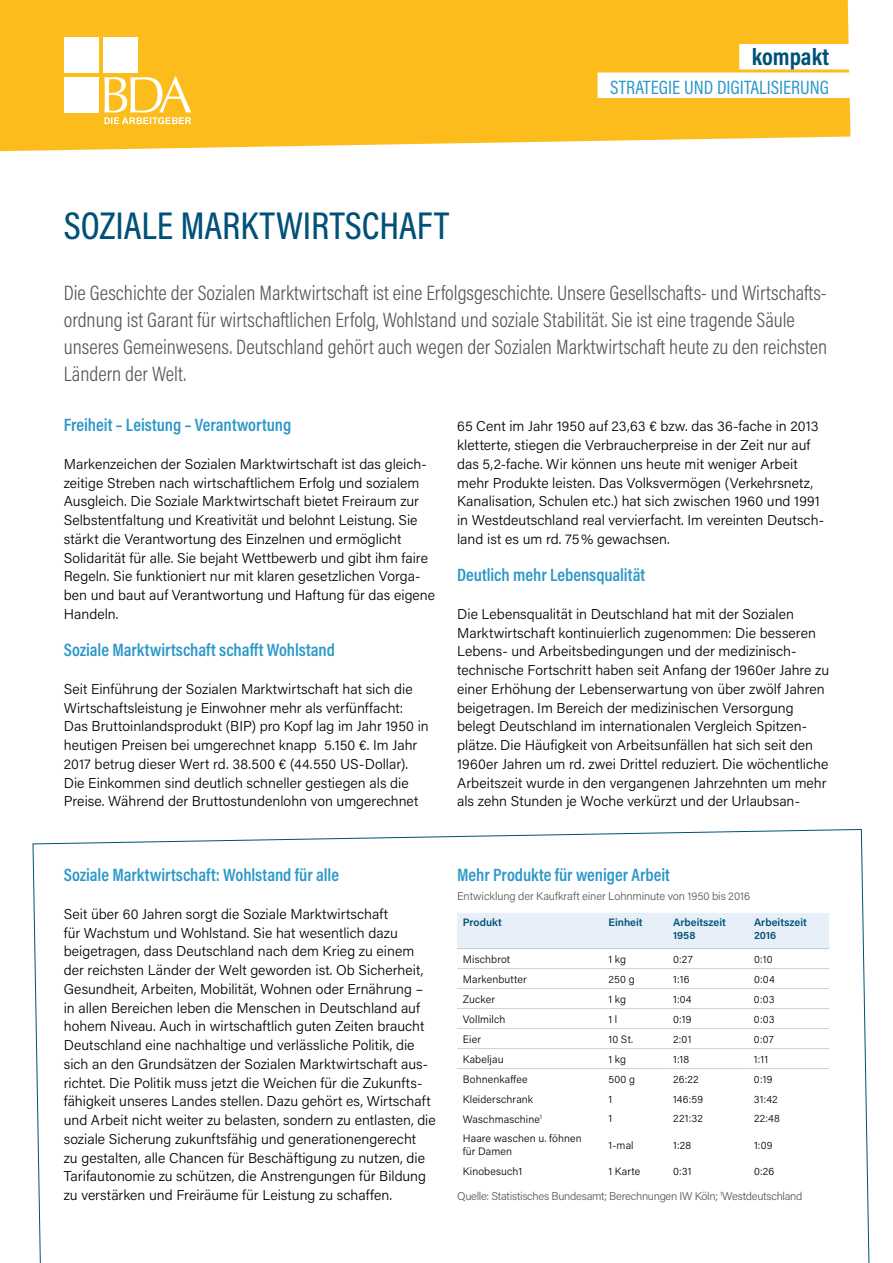
<style>
.page{position:relative;width:893px;height:1263px;background:#fff}
.page>*{position:absolute;margin:0;border:0;box-sizing:border-box;transform-origin:0 0}
.t1{font:500 39px "Acumin Pro Cond";color:#005178}
.t2{font:700 24px "Acumin Pro Cond";color:#005178}
.t3{font:300 21px/27px "Acumin Pro Cond";color:#575756}
.t4{font:19.5px "Acumin Pro Cond";color:#2c98c8}
.t5{font:600 18px "Acumin Pro Cond";letter-spacing:-.005em;color:#2c98c8}
.t6{font:300 14.25px/18.8px "Acumin Pro";color:#000}
.t7{font:300 11.25px "Acumin Pro";letter-spacing:-.015em;color:#575756}
.t8{font:300 10.65px/12.9px "Acumin Pro";letter-spacing:.015em;color:#000}
.t9{font:600 10.65px/12.9px "Acumin Pro";color:#005178}
</style>
<div class="page">
<div style="left:0;top:0;width:850px;height:151px;background:#fcbd1c"></div>
<div style="left:64px;top:38px;width:35px;height:35px;background:#fff"></div>
<div style="left:64px;top:77px;width:35px;height:36px;background:#fff"></div>
<div style="left:103px;top:38px;width:35px;height:35px;background:#fff"></div>
<svg style="left:104px;top:77px;width:87px;height:47px"></svg>
<div style="left:739px;top:44px;width:111px;height:25px;background:#fff"></div>
<div style="left:597px;top:72px;width:253px;height:26px;background:#fff"></div>
<svg style="left:32px;top:829px;width:838px;height:434px"></svg>
<div style="left:457px;top:913px;width:372px;height:35px;background:#e7eff8"></div>
<hr style="left:457px;top:988px;width:146px;height:1px;background:#d0d0d0">
<hr style="left:603px;top:988px;width:64px;height:1px;background:#d0d0d0">
<hr style="left:667px;top:988px;width:81px;height:1px;background:#d0d0d0">
<hr style="left:748px;top:988px;width:81px;height:1px;background:#d0d0d0">
<hr style="left:457px;top:1008px;width:146px;height:1px;background:#d0d0d0">
<hr style="left:603px;top:1008px;width:64px;height:1px;background:#d0d0d0">
<hr style="left:667px;top:1008px;width:81px;height:1px;background:#d0d0d0">
<hr style="left:748px;top:1008px;width:81px;height:1px;background:#d0d0d0">
<hr style="left:457px;top:1028px;width:146px;height:1px;background:#d0d0d0">
<hr style="left:603px;top:1028px;width:64px;height:1px;background:#d0d0d0">
<hr style="left:667px;top:1028px;width:81px;height:1px;background:#d0d0d0">
<hr style="left:748px;top:1028px;width:81px;height:1px;background:#d0d0d0">
<hr style="left:457px;top:1048px;width:146px;height:1px;background:#d0d0d0">
<hr style="left:603px;top:1048px;width:64px;height:1px;background:#d0d0d0">
<hr style="left:667px;top:1048px;width:81px;height:1px;background:#d0d0d0">
<hr style="left:748px;top:1048px;width:81px;height:1px;background:#d0d0d0">
<hr style="left:457px;top:1068px;width:146px;height:1px;background:#d0d0d0">
<hr style="left:603px;top:1068px;width:64px;height:1px;background:#d0d0d0">
<hr style="left:667px;top:1068px;width:81px;height:1px;background:#d0d0d0">
<hr style="left:748px;top:1068px;width:81px;height:1px;background:#d0d0d0">
<hr style="left:457px;top:948px;width:146px;height:1px;background:#bdcadb">
<hr style="left:603px;top:948px;width:64px;height:1px;background:#bdcadb">
<hr style="left:667px;top:948px;width:81px;height:1px;background:#bdcadb">
<hr style="left:748px;top:948px;width:81px;height:1px;background:#bdcadb">
<hr style="left:457px;top:968px;width:146px;height:1px;background:#d0d0d0">
<hr style="left:603px;top:968px;width:64px;height:1px;background:#d0d0d0">
<hr style="left:667px;top:968px;width:81px;height:1px;background:#d0d0d0">
<hr style="left:748px;top:968px;width:81px;height:1px;background:#d0d0d0">
<h1 class="t1" style="left:64px;top:201px;width:387px">SOZIALE MARKTWIRTSCHAFT</h1>
<h2 class="t2" style="left:752px;top:41px;width:79px">kompakt</h2>
<h3 class="t4" style="left:610px;top:74px;width:220px">STRATEGIE UND DIGITALISIERUNG</h3>
<p class="t3" style="left:64px;top:279px;width:765px">Die Geschichte der Sozialen Marktwirtschaft ist eine Erfolgsgeschichte. Unsere Gesellschafts- und Wirtschafts&shy;ordnung ist Garant für wirtschaftlichen Erfolg, Wohlstand und soziale Stabilität. Sie ist eine tragende Säule unseres Gemeinwesens. Deutschland gehört auch wegen der Sozialen Marktwirtschaft heute zu den reichsten Ländern der Welt.</p>
<p class="t5" style="left:64px;top:413px;width:229px">Freiheit – Leistung – Verantwortung</p>
<p class="t6" style="left:64px;top:454px;width:373px">Markenzeichen der Sozialen Marktwirtschaft ist das gleich&shy;zeitige Streben nach wirtschaftlichem Erfolg und sozialem Ausgleich. Die Soziale Marktwirtschaft bietet Freiraum zur Selbstentfaltung und Kreativität und belohnt Leistung. Sie stärkt die Verantwortung des Einzelnen und ermöglicht Solidarität für alle. Sie bejaht Wettbewerb und gibt ihm faire Regeln. Sie funktioniert nur mit klaren gesetzlichen Vorga&shy;ben und baut auf Verantwortung und Haftung für das eigene Handeln.</p>
<p class="t5" style="left:64px;top:638px;width:273px">Soziale Marktwirtschaft schafft Wohlstand</p>
<p class="t6" style="left:64px;top:679px;width:366px">Seit Einführung der Sozialen Marktwirtschaft hat sich die Wirtschaftsleistung je Einwohner mehr als verfünffacht:<br>Das Bruttoinlandsprodukt (BIP) pro Kopf lag im Jahr 1950 in heutigen Preisen bei umgerechnet knapp 5.150 €. Im Jahr 2017 betrug dieser Wert rd. 38.500 € (44.550 US-Dollar).<br>Die Einkommen sind deutlich schneller gestiegen als die Preise. Während der Bruttostundenlohn von umgerechnet</p>
<p class="t6" style="left:457px;top:416px;width:368px">65 Cent im Jahr 1950 auf 23,63 € bzw. das 36-fache in 2013 kletterte, stiegen die Verbraucherpreise in der Zeit nur auf das 5,2-fache. Wir können uns heute mit weniger Arbeit mehr Produkte leisten. Das Volksvermögen (Verkehrsnetz, Kanalisation, Schulen etc.) hat sich zwischen 1960 und 1991 in Westdeutschland real vervierfacht. Im vereinten Deutsch&shy;land ist es um rd. 75% gewachsen.</p>
<p class="t5" style="left:457px;top:563px;width:190px">Deutlich mehr Lebensqualität</p>
<p class="t6" style="left:457px;top:604px;width:374px">Die Lebensqualität in Deutschland hat mit der Sozialen Marktwirtschaft kontinuierlich zugenommen: Die besseren Lebens- und Arbeitsbedingungen und der medizinisch&shy;technische Fortschritt haben seit Anfang der 1960er Jahre zu einer Erhöhung der Lebenserwartung von über zwölf Jahren beigetragen. Im Bereich der medizinischen Versorgung belegt Deutschland im internationalen Vergleich Spitzen&shy;plätze. Die Häufigkeit von Arbeitsunfällen hat sich seit den 1960er Jahren um rd. zwei Drittel reduziert. Die wöchentliche Arbeitszeit wurde in den vergangenen Jahrzehnten um mehr als zehn Stunden je Woche verkürzt und der Urlaubsan-</p>
<p class="t5" style="left:64px;top:863px;width:277px">Soziale Marktwirtschaft: Wohlstand für alle</p>
<p class="t6" style="left:64px;top:904px;width:374px">Seit über 60 Jahren sorgt die Soziale Marktwirtschaft<br>für Wachstum und Wohlstand. Sie hat wesentlich dazu beigetragen, dass Deutschland nach dem Krieg zu einem der reichsten Länder der Welt geworden ist. Ob Sicherheit, Gesundheit, Arbeiten, Mobilität, Wohnen oder Ernährung – in allen Bereichen leben die Menschen in Deutschland auf hohem Niveau. Auch in wirtschaftlich guten Zeiten braucht Deutschland eine nachhaltige und verlässliche Politik, die sich an den Grundsätzen der Sozialen Marktwirtschaft aus&shy;richtet. Die Politik muss jetzt die Weichen für die Zukunfts&shy;fähigkeit unseres Landes stellen. Dazu gehört es, Wirtschaft und Arbeit nicht weiter zu belasten, sondern zu entlasten, die soziale Sicherung zukunftsfähig und generationengerecht<br>zu gestalten, alle Chancen für Beschäftigung zu nutzen, die Tarifautonomie zu schützen, die Anstrengungen für Bildung zu verstärken und Freiräume für Leistung zu schaffen.</p>
<p class="t5" style="left:457px;top:863px;width:214px">Mehr Produkte für weniger Arbeit</p>
<p class="t7" style="left:457px;top:888px;width:295px">Entwicklung der Kaufkraft einer Lohnminute von 1950 bis 2016</p>
<p class="t9" style="left:463px;top:916px;width:40px">Produkt</p>
<p class="t9" style="left:608px;top:916px;width:36px">Einheit</p>
<p class="t9" style="left:673px;top:916px;width:54px">Arbeitszeit<br>1958</p>
<p class="t9" style="left:754px;top:916px;width:54px">Arbeitszeit<br>2016</p>
<p class="t8" style="left:463px;top:952px;width:49px">Mischbrot</p>
<p class="t8" style="left:608px;top:952px;width:19px">1 kg</p>
<p class="t8" style="left:673px;top:952px;width:21px">0:27</p>
<p class="t8" style="left:754px;top:952px;width:20px">0:10</p>
<p class="t8" style="left:463px;top:972px;width:65px">Markenbutter</p>
<p class="t8" style="left:608px;top:972px;width:28px">250 g</p>
<p class="t8" style="left:673px;top:972px;width:18px">1:16</p>
<p class="t8" style="left:754px;top:972px;width:22px">0:04</p>
<p class="t8" style="left:463px;top:992px;width:34px">Zucker</p>
<p class="t8" style="left:608px;top:992px;width:19px">1 kg</p>
<p class="t8" style="left:673px;top:992px;width:20px">1:04</p>
<p class="t8" style="left:754px;top:992px;width:22px">0:03</p>
<p class="t8" style="left:463px;top:1012px;width:44px">Vollmilch</p>
<p class="t8" style="left:608px;top:1012px;width:10px">1 l</p>
<p class="t8" style="left:673px;top:1012px;width:20px">0:19</p>
<p class="t8" style="left:754px;top:1012px;width:22px">0:03</p>
<p class="t8" style="left:463px;top:1032px;width:20px">Eier</p>
<p class="t8" style="left:608px;top:1032px;width:26px">10 St.</p>
<p class="t8" style="left:673px;top:1032px;width:20px">2:01</p>
<p class="t8" style="left:754px;top:1032px;width:21px">0:07</p>
<p class="t8" style="left:463px;top:1052px;width:42px">Kabeljau</p>
<p class="t8" style="left:608px;top:1052px;width:19px">1 kg</p>
<p class="t8" style="left:673px;top:1052px;width:18px">1:18</p>
<p class="t8" style="left:754px;top:1052px;width:16px">1:11</p>
<p class="t8" style="left:463px;top:1072px;width:66px">Bohnenkaffee</p>
<p class="t8" style="left:608px;top:1072px;width:28px">500 g</p>
<p class="t8" style="left:673px;top:1072px;width:27px">26:22</p>
<p class="t8" style="left:754px;top:1072px;width:20px">0:19</p>
<p class="t8" style="left:463px;top:1092px;width:72px">Kleiderschrank</p>
<p class="t8" style="left:608px;top:1092px;width:5px">1</p>
<p class="t8" style="left:673px;top:1092px;width:32px">146:59</p>
<p class="t8" style="left:754px;top:1092px;width:25px">31:42</p>
<p class="t8" style="left:463px;top:1112px;width:81px">Waschmaschine<sup>1</sup></p>
<p class="t8" style="left:608px;top:1112px;width:5px">1</p>
<p class="t8" style="left:673px;top:1112px;width:31px">221:32</p>
<p class="t8" style="left:754px;top:1112px;width:27px">22:48</p>
<p class="t8" style="left:463px;top:1132px;width:121px">Haare waschen u. föhnen für Damen</p>
<p class="t8" style="left:608px;top:1138px;width:27px">1-mal</p>
<p class="t8" style="left:673px;top:1138px;width:20px">1:28</p>
<p class="t8" style="left:754px;top:1138px;width:20px">1:09</p>
<p class="t8" style="left:463px;top:1165px;width:61px">Kinobesuch1</p>
<p class="t8" style="left:608px;top:1165px;width:33px">1 Karte</p>
<p class="t8" style="left:673px;top:1165px;width:20px">0:31</p>
<p class="t8" style="left:754px;top:1165px;width:22px">0:26</p>
<p class="t7" style="left:457px;top:1188px;width:347px">Quelle: Statistisches Bundesamt; Berechnungen IW Köln; <sup>1</sup>Westdeutschland</p>
</div>
